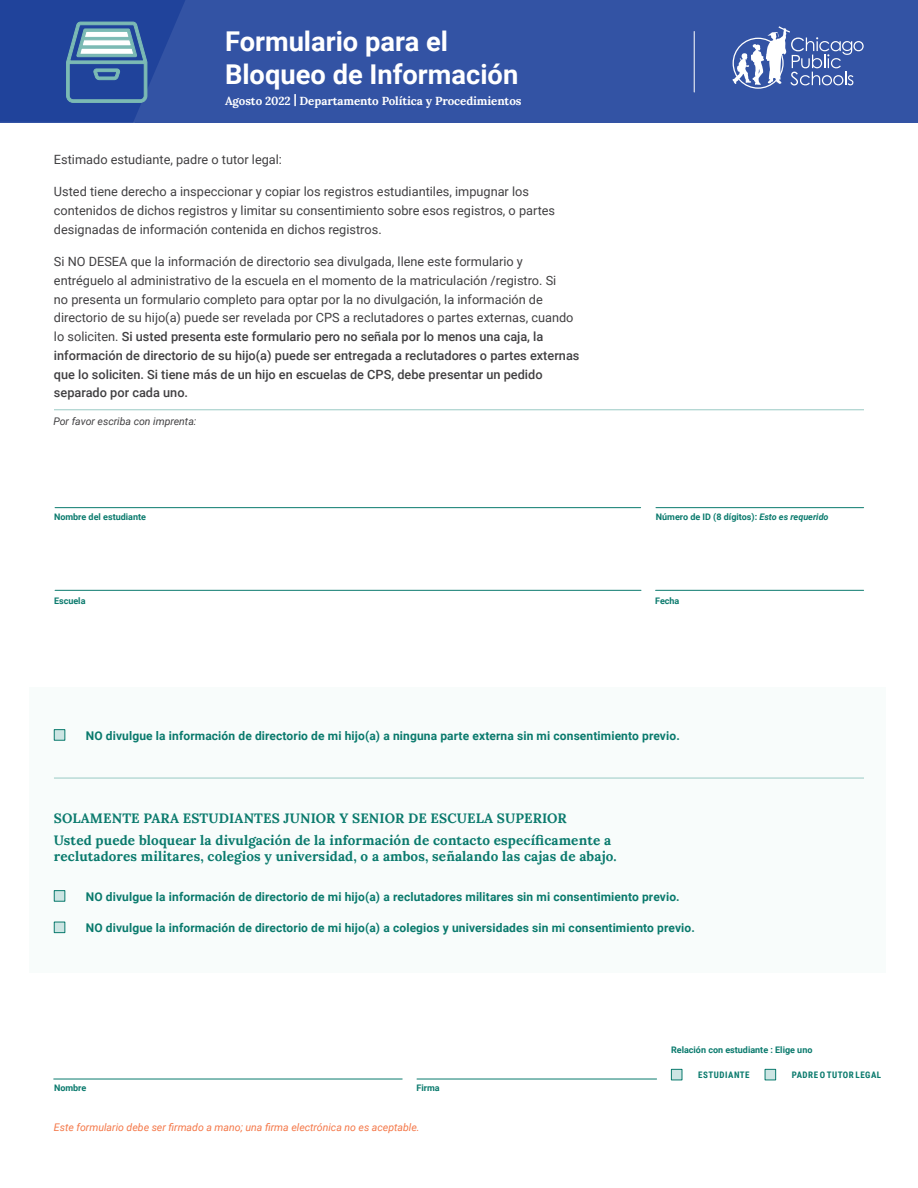
<style>
.page{position:relative;width:918px;height:1188px;background:#fff}
.page>*{position:absolute;margin:0;border:0;box-sizing:border-box;transform-origin:0 0}
.t1{font:700 27.3px/32.7px "Roboto";color:#fff}
.t2{font:700 13.5px/21.6px "Lora";letter-spacing:.01em;color:#0a7a6d}
.t3{font:12.75px/18.8px "Roboto";color:#414042}
.t4{font:700 12px "Roboto";letter-spacing:.01em;color:#0a7a6d}
.t5{font:700 11.7px "Lora";letter-spacing:-.01em;color:#fff}
.t6{font:italic 10.5px "Roboto";color:#f47748}
.t7{font:italic 10.5px "Roboto";color:#414042}
.t8{font:700 9px "Roboto";color:#0a7a6d}
.t9{font:700 9px "Roboto Condensed";letter-spacing:.055em;color:#0a7a6d}
.s1{font-weight:500}
.s2{font-style:italic}
</style>
<div class="page">
<div style="left:29px;top:687px;width:857px;height:286px;background:#f8fcfb"></div>
<div style="left:54px;top:729px;width:11px;height:12px;background:#cce5e3;border:1px solid #0a7a6d"></div>
<div style="left:54px;top:890px;width:11px;height:12px;background:#cce5e3;border:1px solid #0a7a6d"></div>
<div style="left:54px;top:922px;width:11px;height:11px;background:#cce5e3;border:1px solid #0a7a6d"></div>
<div style="left:0;top:0;width:918px;height:122px;background:#3353a4"></div>
<hr style="left:694px;top:31px;width:1px;height:61px;background:#fff">
<svg style="left:732px;top:26px;width:132px;height:63px"></svg>
<svg style="left:0;top:0;width:185px;height:122px;background:#3256a1"></svg>
<hr style="left:54px;top:778px;width:810px;height:1px;background:#9acac5">
<hr style="left:54px;top:1079px;width:348px;height:1px;background:#0a7a6d">
<div style="left:671px;top:1069px;width:11px;height:11px;background:#cce5e3;border:1px solid #0a7a6d"></div>
<div style="left:765px;top:1069px;width:11px;height:11px;background:#cce5e3;border:1px solid #0a7a6d"></div>
<hr style="left:55px;top:590px;width:586px;height:1px;background:#0a7a6d">
<hr style="left:55px;top:507px;width:586px;height:1px;background:#0a7a6d">
<hr style="left:656px;top:507px;width:208px;height:1px;background:#0a7a6d">
<hr style="left:656px;top:590px;width:208px;height:1px;background:#0a7a6d">
<hr style="left:54px;top:410px;width:810px;height:1px;background:#9acac5">
<hr style="left:417px;top:1079px;width:240px;height:1px;background:#0a7a6d">
<h1 class="t1" style="left:225px;top:24px;width:295px">Formulario para el<br>Bloqueo de Información</h1>
<p class="t5" style="left:225px;top:93px;width:298px">Agosto 2022 | Departamento Política y Procedimientos</p>
<p class="t3" style="left:54px;top:150px;width:230px">Estimado estudiante, padre o tutor legal:</p>
<p class="t3" style="left:54px;top:182px;width:503px">Usted tiene derecho a inspeccionar y copiar los registros estudiantiles, impugnar los contenidos de dichos registros y limitar su consentimiento sobre esos registros, o partes designadas de información contenida en dichos registros.</p>
<p class="t3" style="left:54px;top:252px;width:527px">Si NO DESEA que la información de directorio sea divulgada, llene este formulario y entréguelo al administrativo de la escuela en el momento de la matriculación /registro. Si<br>no presenta un formulario completo para optar por la no divulgación, la información de directorio de su hijo(a) puede ser revelada por CPS a reclutadores o partes externas, cuando lo soliciten. <span class="s1">Si usted presenta este formulario pero no señala por lo menos una caja, la información de directorio de su hijo(a) puede ser entregada a reclutadores o partes externas que lo soliciten. Si tiene más de un hijo en escuelas de CPS, debe presentar un pedido separado por cada uno.</span></p>
<p class="t7" style="left:53px;top:414px;width:145px">Por favor escriba con imprenta:</p>
<p class="t8" style="left:54px;top:511px;width:93px">Nombre del estudiante</p>
<p class="t8" style="left:656px;top:511px;width:174px">Número de ID (8 dígitos): <span class="s2">Esto es requerido</span></p>
<p class="t8" style="left:54px;top:595px;width:33px">Escuela</p>
<p class="t8" style="left:655px;top:595px;width:26px">Fecha</p>
<p class="t4" style="left:86px;top:727px;width:595px">NO divulgue la información de directorio de mi hijo(a) a ninguna parte externa sin mi consentimiento previo.</p>
<p class="t2" style="left:54px;top:807px;width:559px">SOLAMENTE PARA ESTUDIANTES JUNIOR Y SENIOR DE ESCUELA SUPERIOR<br>Usted puede bloquear la divulgación de la información de contacto específicamente a</p>
<p class="t2" style="left:54px;top:845px;width:564px">reclutadores militares, colegios y universidad, o a ambos, señalando las cajas de abajo.</p>
<p class="t4" style="left:86px;top:888px;width:595px">NO divulgue la información de directorio de mi hijo(a) a reclutadores militares sin mi consentimiento previo.</p>
<p class="t4" style="left:86px;top:920px;width:611px">NO divulgue la información de directorio de mi hijo(a) a colegios y universidades sin mi consentimiento previo.</p>
<p class="t8" style="left:671px;top:1044px;width:143px">Relación con estudiante : Elige uno</p>
<p class="t8" style="left:54px;top:1082px;width:34px">Nombre</p>
<p class="t8" style="left:417px;top:1082px;width:25px">Firma</p>
<p class="t6" style="left:54px;top:1120px;width:367px">Este formulario debe ser firmado a mano; una firma electrónica no es aceptable.</p>
<p class="t9" style="left:698px;top:1069px;width:53px">ESTUDIANTE</p>
<p class="t9" style="left:792px;top:1069px;width:91px">PADRE O TUTOR LEGAL</p>
</div>
